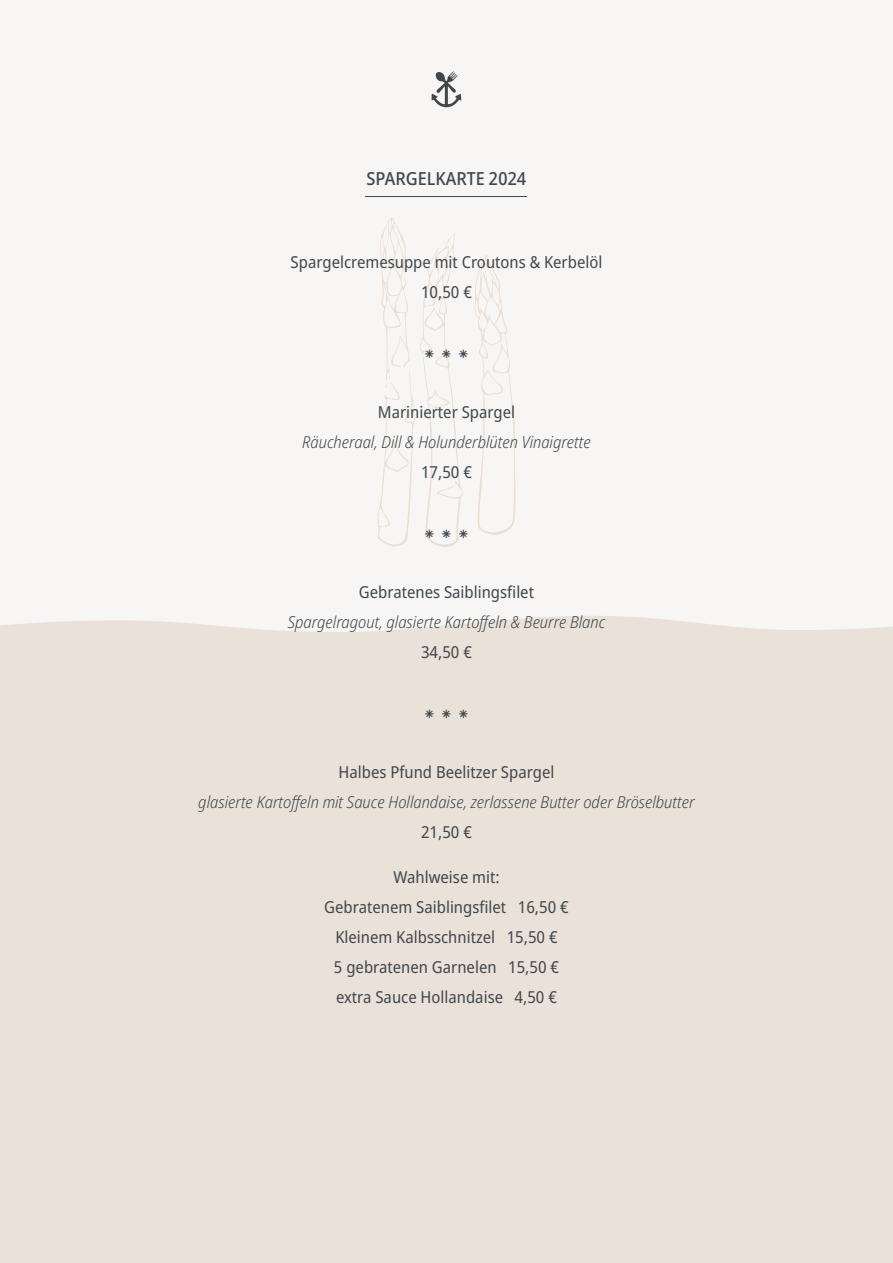
<style>
.page{position:relative;width:893px;height:1263px;background:#fff}
.page>*{position:absolute;margin:0;border:0;box-sizing:border-box;transform-origin:0 0}
.t1{font:500 semi-condensed 18px "Noto Sans";color:#41494e}
.t2{font:semi-condensed 16.5px/30px "Noto Sans";color:#41494e;text-align:center}
.t3{font:italic 300 semi-condensed 16.5px "Noto Sans";color:#41494e}
</style>
<div class="page">
<div style="left:0;top:0;width:893px;height:1123px;background:#f8f6f4"></div>
<div style="left:0;top:616px;width:893px;height:647px;background:#eae2d9"></div>
<svg style="left:432px;top:71px;width:29px;height:36px"></svg>
<svg style="left:474px;top:255px;width:42px;height:280px"></svg>
<svg style="left:377px;top:218px;width:86px;height:329px"></svg>
<hr style="left:365px;top:196px;width:162px;height:1px;background:#41494e">
<p class="t1" style="left:367px;top:166px;width:161px">SPARGELKARTE 2024</p>
<p class="t2" style="left:291px;top:248px;width:313px">Spargelcremesuppe mit Croutons &amp; Kerbelöl<br>10,50 €</p>
<p class="t2" style="left:425px;top:338px;width:45px">⁕ ⁕ ⁕</p>
<p class="t2" style="left:378px;top:398px;width:139px">Marinierter Spargel</p>
<p class="t3" style="left:302px;top:431px;width:290px">Räucheraal, Dill &amp; Holunderblüten Vinaigrette</p>
<p class="t2" style="left:421px;top:458px;width:52px">17,50 €</p>
<p class="t2" style="left:425px;top:518px;width:45px">⁕ ⁕ ⁕</p>
<p class="t2" style="left:359px;top:578px;width:177px">Gebratenes Saiblingsfilet</p>
<p class="t3" style="left:288px;top:611px;width:319px">Spargelragout, glasierte Kartoffeln &amp; Beurre Blanc</p>
<p class="t2" style="left:421px;top:638px;width:52px">34,50 €</p>
<p class="t2" style="left:425px;top:698px;width:45px">⁕ ⁕ ⁕</p>
<p class="t2" style="left:339px;top:758px;width:217px">Halbes Pfund Beelitzer Spargel</p>
<p class="t3" style="left:198px;top:790px;width:498px">glasierte Kartoffeln mit Sauce Hollandaise, zerlassene Butter oder Bröselbutter</p>
<p class="t2" style="left:421px;top:818px;width:52px">21,50 €</p>
<p class="t2" style="left:324px;top:863px;width:246px">Wahlweise mit:<br>Gebratenem Saiblingsfilet 16,50 €<br>Kleinem Kalbsschnitzel 15,50 €<br>5 gebratenen Garnelen 15,50 € extra Sauce Hollandaise 4,50 €</p>
</div>
